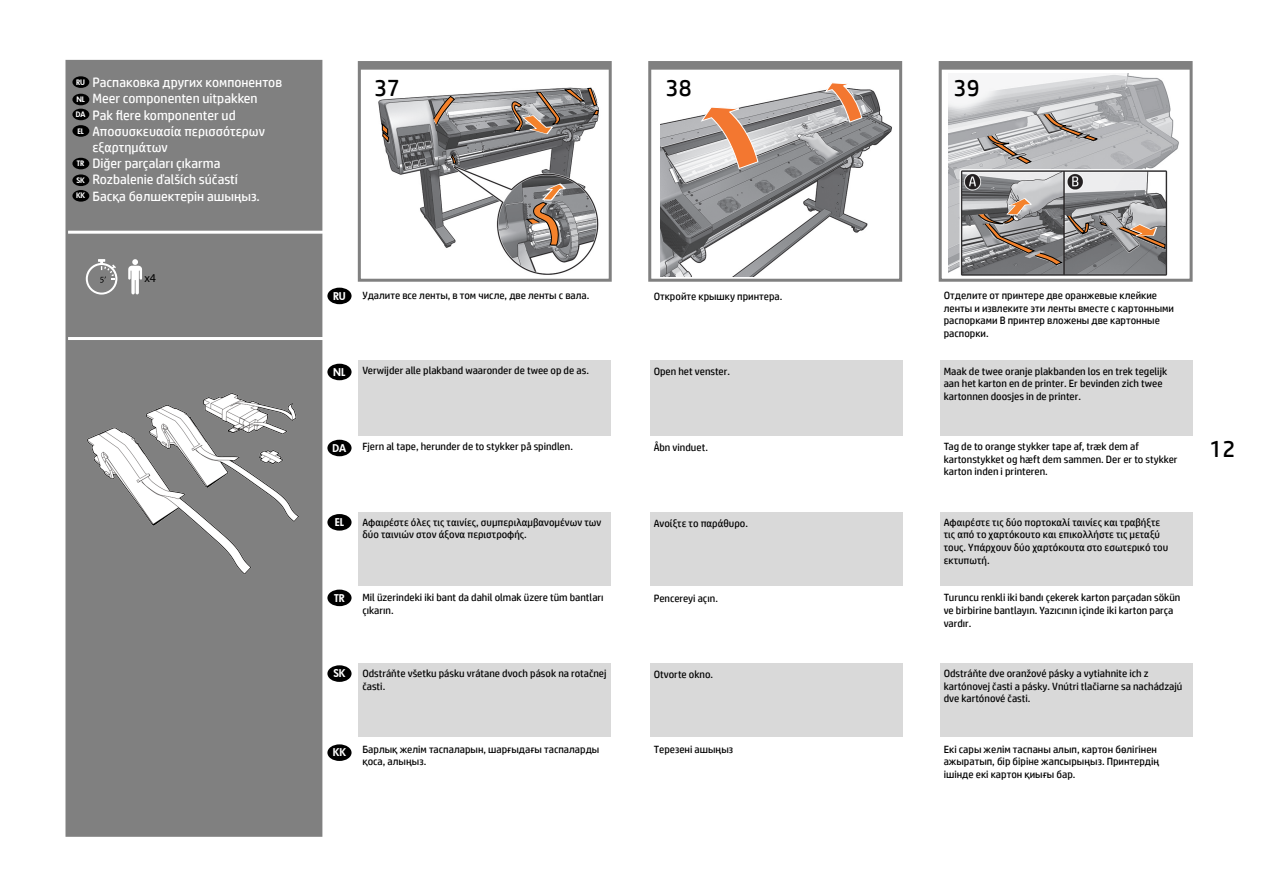
<style>
.page{position:relative;width:1266px;height:896px;background:#fff}
.page>*{position:absolute;margin:0;border:0;box-sizing:border-box;transform-origin:0 0}
.t1{font:24px "HP Simplified";color:#000}
.t2{font:13.5px/16.2px "HP Simplified";color:#fff}
.t3{font:12px "Myriad Pro";color:#000}
.t4{font:10.5px/12.6px "HP Simplified";color:#000}
.t5{font:10.5px "Futura Hv";color:#fff}
.t6{font:7.35px/15.6px "Futura Hv";color:#fff}
</style>
<div class="page">
<svg style="left:362px;top:65px;width:246px;height:5px"></svg>
<div style="left:358px;top:61px;width:254px;height:221px;border:3px solid #808080"></div>
<svg style="left:652px;top:65px;width:246px;height:5px"></svg>
<div style="left:648px;top:61px;width:254px;height:221px;border:3px solid #808080"></div>
<svg style="left:943px;top:65px;width:245px;height:5px"></svg>
<div style="left:939px;top:61px;width:253px;height:221px;border:3px solid #808080"></div>
<div style="left:65px;top:60px;width:257px;height:777px;background:#808080;border:3px solid #808080"></div>
<hr style="left:68px;top:337px;width:257px;height:3px;background:#fff">
<hr style="left:68px;top:231px;width:257px;height:3px;background:#fff">
<svg style="left:128px;top:259px;width:14px;height:35px"></svg>
<svg style="left:86px;top:259px;width:31px;height:36px"></svg>
<img style="left:378px;top:91px;width:221px;height:184px">
<img style="left:661px;top:89px;width:231px;height:187px">
<img style="left:948px;top:74px;width:231px;height:202px">
<svg style="left:382px;top:122px;width:7px;height:21px"></svg>
<svg style="left:433px;top:95px;width:22px;height:31px"></svg>
<svg style="left:451px;top:154px;width:5px;height:10px"></svg>
<svg style="left:987px;top:135px;width:45px;height:29px"></svg>
<svg style="left:1044px;top:113px;width:55px;height:28px"></svg>
<svg style="left:1099px;top:222px;width:9px;height:5px"></svg>
<svg style="left:977px;top:197px;width:112px;height:69px"></svg>
<svg style="left:1118px;top:221px;width:50px;height:28px"></svg>
<img style="left:87px;top:393px;width:212px;height:181px">
<svg style="left:510px;top:87px;width:89px;height:49px"></svg>
<svg style="left:525px;top:182px;width:50px;height:64px"></svg>
<svg style="left:699px;top:106px;width:60px;height:64px"></svg>
<svg style="left:824px;top:82px;width:38px;height:41px"></svg>
<div style="left:359px;top:360px;width:252px;height:76px;background:#d9d9d9"></div>
<div style="left:650px;top:360px;width:253px;height:76px;background:#d9d9d9"></div>
<div style="left:940px;top:360px;width:253px;height:76px;background:#d9d9d9"></div>
<div style="left:359px;top:512px;width:252px;height:74px;background:#d9d9d9"></div>
<div style="left:650px;top:512px;width:253px;height:74px;background:#d9d9d9"></div>
<div style="left:940px;top:512px;width:253px;height:74px;background:#d9d9d9"></div>
<div style="left:359px;top:663px;width:252px;height:74px;background:#d9d9d9"></div>
<div style="left:650px;top:663px;width:253px;height:74px;background:#d9d9d9"></div>
<div style="left:940px;top:663px;width:253px;height:74px;background:#d9d9d9"></div>
<div style="left:327px;top:288px;width:25px;height:16px;background:#000;border-radius:50%"></div>
<div style="left:327px;top:590px;width:25px;height:16px;background:#000;border-radius:50%"></div>
<div style="left:327px;top:440px;width:25px;height:16px;background:#000;border-radius:50%"></div>
<div style="left:327px;top:514px;width:25px;height:17px;background:#000;border-radius:50%"></div>
<div style="left:327px;top:364px;width:25px;height:16px;background:#000;border-radius:50%"></div>
<div style="left:327px;top:665px;width:25px;height:17px;background:#000;border-radius:50%"></div>
<div style="left:327px;top:744px;width:25px;height:17px;background:#000;border-radius:50%"></div>
<div style="left:72px;top:76px;width:17px;height:12px;background:#000;border-radius:50%"></div>
<div style="left:72px;top:158px;width:17px;height:11px;background:#000;border-radius:50%"></div>
<div style="left:72px;top:109px;width:17px;height:11px;background:#000;border-radius:50%"></div>
<div style="left:72px;top:125px;width:17px;height:12px;background:#000;border-radius:50%"></div>
<div style="left:72px;top:94px;width:17px;height:11px;background:#000;border-radius:50%"></div>
<div style="left:72px;top:174px;width:17px;height:12px;background:#000;border-radius:50%"></div>
<div style="left:72px;top:190px;width:17px;height:12px;background:#000;border-radius:50%"></div>
<p class="t2" style="left:92px;top:74px;width:191px">Распаковка других компонентов<br>Meer componenten uitpakken<br>Pak flere komponenter ud<br>Αποσυσκευασία περισσότερων εξαρτημάτων<br>Diğer parçaları çıkarma<br>Rozbalenie ďalších súčastí<br>Басқа бөлшектерін ашыңыз.</p>
<p class="t6" style="left:76px;top:74px;width:10px">RU</p>
<p class="t6" style="left:76px;top:91px;width:10px">NL</p>
<p class="t6" style="left:76px;top:106px;width:11px">DA</p>
<p class="t6" style="left:77px;top:123px;width:8px">EL</p>
<p class="t6" style="left:77px;top:156px;width:9px">TR</p>
<p class="t6" style="left:76px;top:172px;width:11px">SK<br>KK</p>
<p class="t3" style="left:144px;top:270px;width:13px">x4</p>
<h1 class="t1" style="left:374px;top:72px;width:27px">37</h1>
<h1 class="t1" style="left:666px;top:72px;width:27px">38</h1>
<h1 class="t1" style="left:954px;top:72px;width:27px">39</h1>
<p class="t5" style="left:333px;top:289px;width:14px">RU</p>
<p class="t4" style="left:362px;top:289px;width:228px">Удалите все ленты, в том числе, две ленты с вала.</p>
<p class="t5" style="left:333px;top:365px;width:14px">NL</p>
<p class="t4" style="left:362px;top:364px;width:228px">Verwijder alle plakband waaronder de twee op de as.</p>
<p class="t4" style="left:654px;top:290px;width:130px">Откройте крышку принтера.</p>
<p class="t4" style="left:654px;top:365px;width:78px">Open het venster.</p>
<p class="t4" style="left:944px;top:289px;width:232px">Отделите от принтере две оранжевые клейкие ленты и извлеките эти ленты вместе с картонными распорками В принтер вложены две картонные распорки.</p>
<p class="t4" style="left:944px;top:365px;width:225px">Maak de twee oranje plakbanden los en trek tegelijk aan het karton en de printer. Er bevinden zich twee kartonnen doosjes in de printer.</p>
<p class="t5" style="left:333px;top:441px;width:15px">DA</p>
<p class="t4" style="left:362px;top:440px;width:212px">Fjern al tape, herunder de to stykker på spindlen.</p>
<p class="t4" style="left:654px;top:441px;width:56px">Åbn vinduet.</p>
<p class="t4" style="left:944px;top:440px;width:235px">Tag de to orange stykker tape af, træk dem af kartonstykket og hæft dem sammen. Der er to stykker karton inden i printeren.</p>
<h1 class="t1" style="left:1209px;top:433px;width:27px">12</h1>
<p class="t5" style="left:335px;top:515px;width:11px">EL</p>
<p class="t4" style="left:362px;top:516px;width:241px">Αφαιρέστε όλες τις ταινίες, συμπεριλαμβανομένων των δύο ταινιών στον άξονα περιστροφής.</p>
<p class="t5" style="left:334px;top:591px;width:12px">TR</p>
<p class="t4" style="left:362px;top:591px;width:243px">Mil üzerindeki iki bant da dahil olmak üzere tüm bantları çıkarın.</p>
<p class="t4" style="left:654px;top:516px;width:96px">Ανοίξτε το παράθυρο.</p>
<p class="t4" style="left:654px;top:592px;width:66px">Pencereyi açın.</p>
<p class="t4" style="left:944px;top:516px;width:226px">Αφαιρέστε τις δύο πορτοκαλί ταινίες και τραβήξτε τις από το χαρτόκουτο και επικολλήστε τις μεταξύ τους. Υπάρχουν δύο χαρτόκουτα στο εσωτερικό του εκτυπωτή.</p>
<p class="t4" style="left:944px;top:591px;width:238px">Turuncu renkli iki bandı çekerek karton parçadan sökün ve birbirine bantlayın. Yazıcının içinde iki karton parça vardır.</p>
<p class="t5" style="left:333px;top:666px;width:14px">SK</p>
<p class="t4" style="left:362px;top:667px;width:246px">Odstráňte všetku pásku vrátane dvoch pások na rotačnej časti.</p>
<p class="t4" style="left:654px;top:668px;width:61px">Otvorte okno.</p>
<p class="t4" style="left:944px;top:667px;width:240px">Odstráňte dve oranžové pásky a vytiahnite ich z kartónovej časti a pásky. Vnútri tlačiarne sa nachádzajú dve kartónové časti.</p>
<p class="t5" style="left:333px;top:745px;width:15px">KK</p>
<p class="t4" style="left:362px;top:742px;width:238px">Барлық желім таспаларын, шарғыдағы таспаларды қоса, алыңыз.</p>
<p class="t4" style="left:654px;top:743px;width:81px">Терезені ашыңыз</p>
<p class="t4" style="left:944px;top:743px;width:217px">Екі сары желім таспаны алып, картон бөлігінен ажыратып, бір біріне жапсырыңыз. Принтердің ішінде екі картон қиығы бар.</p>
</div>
